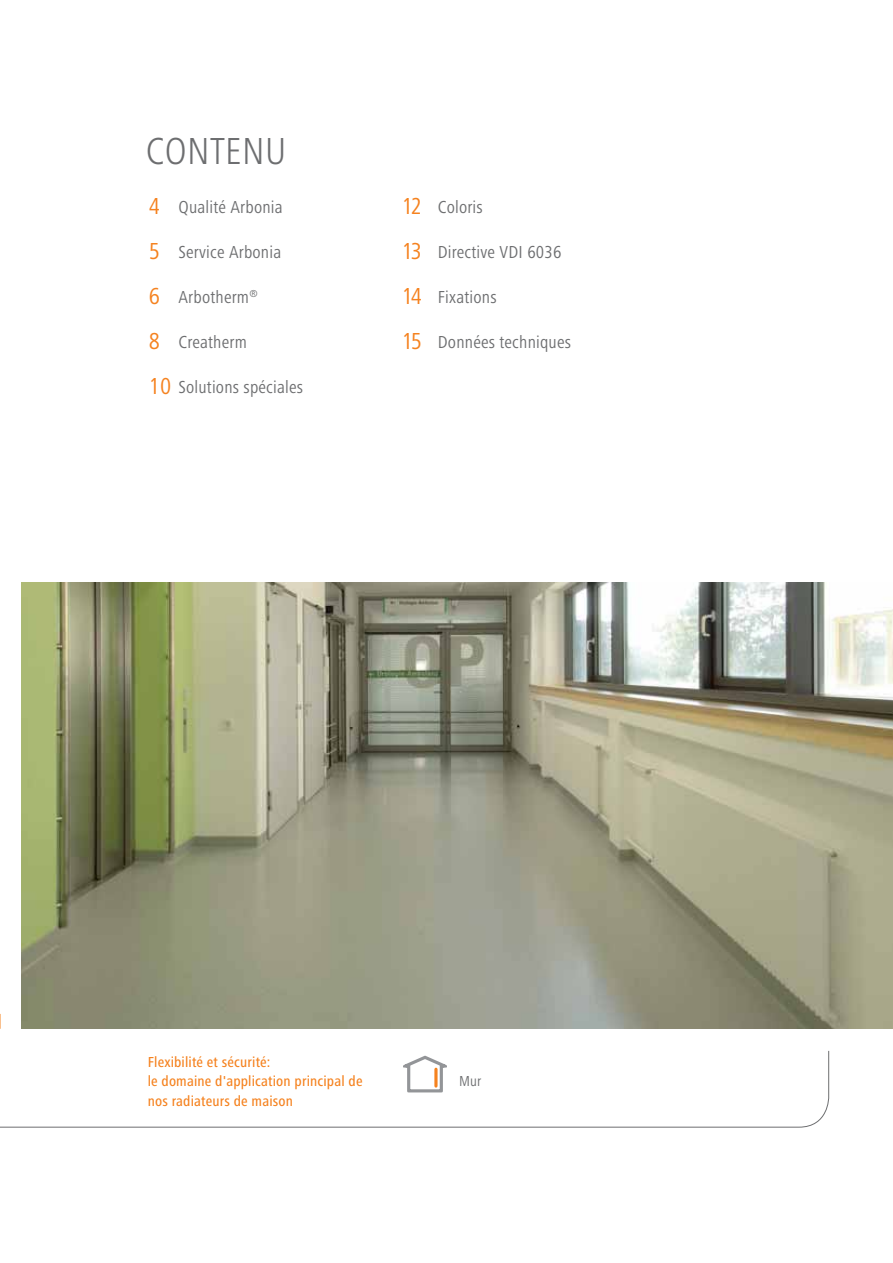
<style>
.page{position:relative;width:893px;height:1263px;background:#fff}
.page>*{position:absolute;margin:0;border:0;box-sizing:border-box;transform-origin:0 0}
.t1{font:300 condensed 39px "Frutiger Next LTW1 G";letter-spacing:.01em;color:#6d6e70}
.t2{font:condensed 24px/45px "Frutiger Next LTW1 G";letter-spacing:-.09em;color:#f5821f}
.t3{font:condensed 18px "Frutiger Next LTW1 G";letter-spacing:.01em;color:#6d6e70}
.t4{font:500 condensed 15px/19.5px "Frutiger Next LTW1 G";letter-spacing:.01em;color:#f5821f}
.t5{font:condensed 15px "Frutiger Next LTW1 G";color:#6d6e70}
</style>
<div class="page">
<img style="left:21px;top:583px;width:872px;height:446px">
<svg style="left:0;top:1050px;width:829px;height:78px"></svg>
<svg style="left:404px;top:1056px;width:42px;height:36px"></svg>
<hr style="left:434px;top:1069px;width:3px;height:17px;background:#f5821f">
<h1 class="t1" style="left:146px;top:128px;width:142px">CONTENU</h1>
<h2 class="t2" style="left:402px;top:185px;width:22px;text-align:justify">12<br>13<br>14<br>15</h2>
<h2 class="t2" style="left:149px;top:185px;width:24px">4<br>5<br>6<br>8<br>10</h2>
<p class="t3" style="left:438px;top:199px;width:46px">Coloris</p>
<p class="t3" style="left:179px;top:199px;width:106px">Qualité Arbonia</p>
<p class="t3" style="left:179px;top:244px;width:104px">Service Arbonia</p>
<p class="t3" style="left:179px;top:289px;width:81px">Arbotherm<sup>®</sup></p>
<p class="t3" style="left:179px;top:334px;width:70px">Creatherm</p>
<p class="t3" style="left:179px;top:379px;width:126px">Solutions spéciales</p>
<p class="t3" style="left:438px;top:244px;width:125px">Directive VDI 6036</p>
<p class="t3" style="left:438px;top:289px;width:60px">Fixations</p>
<p class="t3" style="left:438px;top:334px;width:135px">Données techniques</p>
<p class="t4" style="left:148px;top:1053px;width:216px">Flexibilité et sécurité:<br>le domaine d'application principal de nos radiateurs de maison</p>
<p class="t5" style="left:459px;top:1075px;width:24px">Mur</p>
</div>
